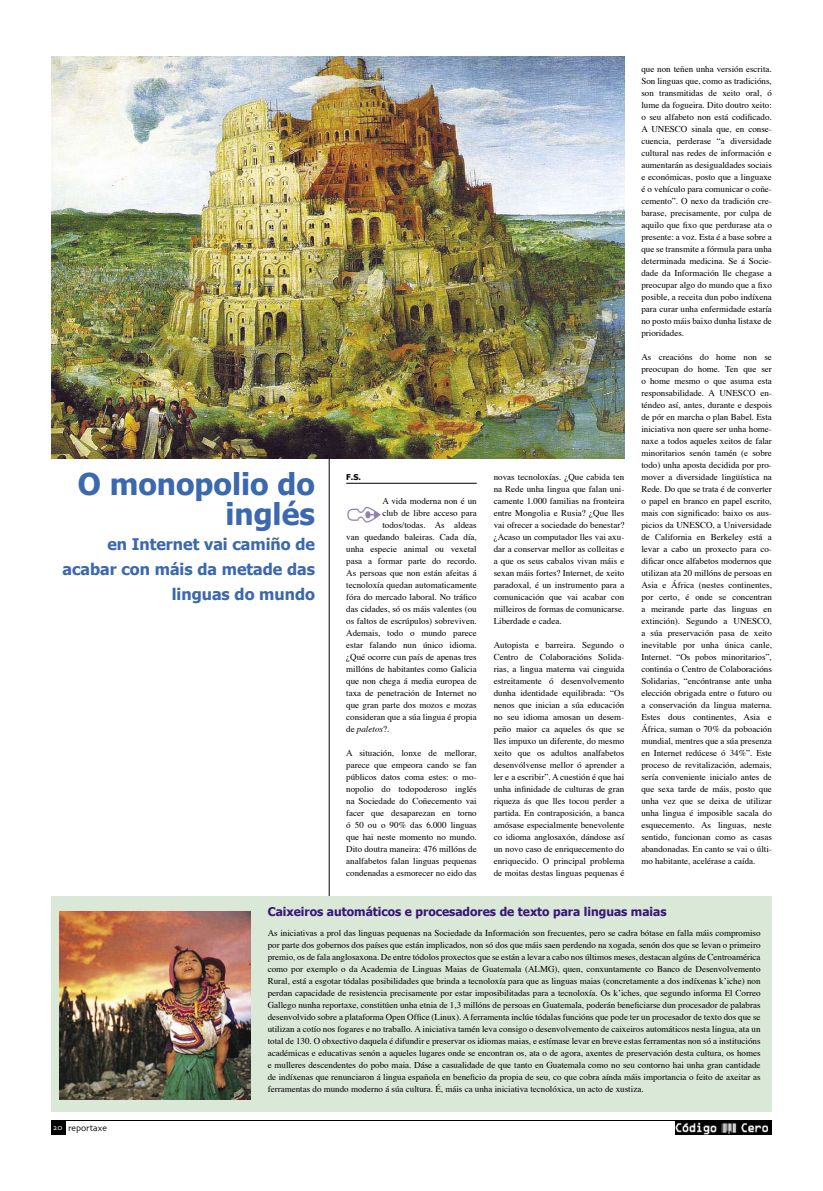
<style>
.page{position:relative;width:823px;height:1191px;background:#fff}
.page>*{position:absolute;margin:0;border:0;box-sizing:border-box;transform-origin:0 0}
.t1{font:700 30px/30px "Tahoma";color:#3c68ae;text-align:right}
.t2{font:700 16px/25px "Tahoma";color:#3c68ae;text-align:right}
.t3{font:700 12px "Tahoma";color:#381778}
.t4{font:9px/12px "Times";color:#000;text-align:justify}
.t5{font:italic 9px "Times";color:#000}
.t6{font:9px "Skia";color:#000}
.t7{font:700 8px "Tahoma";color:#000}
.t8{font:8px "Skia";color:#fff}
.s1{font-style:normal}
</style>
<div class="page">
<div style="left:51px;top:1120px;width:14px;height:14px;background:#000"></div>
<hr style="left:51px;top:1120px;width:720px;height:1px;background:#000">
<img style="left:675px;top:1121px;width:96px;height:13px">
<hr style="left:329px;top:423px;width:1px;height:688px;background:#000">
<hr style="left:346px;top:483px;width:130px;height:1px;background:#000">
<div style="left:51px;top:895px;width:720px;height:216px;background:#dae8d7"></div>
<img style="left:60px;top:911px;width:190px;height:189px">
<img style="left:51px;top:57px;width:573px;height:401px">
<h1 class="t1" style="left:78px;top:468px;width:238px">O monopolio do inglés</h1>
<h2 class="t2" style="left:62px;top:531px;width:254px">en Internet vai camiño de acabar con máis da metade das linguas do mundo</h2>
<p class="t7" style="left:346px;top:472px;width:16px">F.S.</p>
<p class="t4" style="left:382px;top:496px;width:96px">A vida moderna non é un</p>
<p class="t4" style="left:382px;top:508px;width:96px">club de libre acceso para</p>
<p class="t4" style="left:382px;top:520px;width:96px">todos/todas. As aldeas</p>
<p class="t4" style="left:346px;top:532px;width:132px">van quedando baleiras. Cada día,</p>
<p class="t4" style="left:346px;top:544px;width:132px">unha especie animal ou vexetal</p>
<p class="t4" style="left:346px;top:556px;width:132px">pasa a formar parte do recordo.</p>
<p class="t4" style="left:346px;top:568px;width:132px">As persoas que non están afeitas á</p>
<p class="t4" style="left:346px;top:580px;width:132px">tecnoloxía quedan automaticamente</p>
<p class="t4" style="left:346px;top:592px;width:132px">fóra do mercado laboral. No tráfico</p>
<p class="t4" style="left:346px;top:604px;width:132px">das cidades, só os máis valentes (ou</p>
<p class="t4" style="left:346px;top:616px;width:132px">os faltos de escrúpulos) sobreviven.</p>
<p class="t4" style="left:346px;top:628px;width:132px">Ademais, todo o mundo parece</p>
<p class="t4" style="left:346px;top:640px;width:132px">estar falando nun único idioma.</p>
<p class="t4" style="left:346px;top:652px;width:132px">¿Qué ocorre cun país de apenas tres</p>
<p class="t4" style="left:346px;top:664px;width:132px">millóns de habitantes como Galicia</p>
<p class="t4" style="left:346px;top:676px;width:132px">que non chega á media europea de</p>
<p class="t4" style="left:346px;top:688px;width:132px">taxa de penetración de Internet no</p>
<p class="t4" style="left:346px;top:700px;width:132px">que gran parte dos mozos e mozas</p>
<p class="t4" style="left:346px;top:712px;width:132px">consideran que a súa lingua é propia</p>
<p class="t5" style="left:346px;top:723px;width:44px"><span class="s1">de</span> paletos<span class="s1">?.</span></p>
<p class="t4" style="left:346px;top:748px;width:132px">A situación, lonxe de mellorar, parece que empeora cando se fan públicos datos coma estes: o mo&shy;nopolio do todopoderoso inglés na Sociedade do Coñecemento vai facer que desaparezan en torno ó 50 ou o 90% das 6.000 linguas que hai neste momento no mundo.<br>Dito doutra maneira: 476 millóns de analfabetos falan linguas pequenas condenadas a esmorecer no eido das</p>
<p class="t4" style="left:493px;top:472px;width:132px">novas tecnoloxías. ¿Que cabida ten na Rede unha lingua que falan uni&shy;camente 1.000 familias na fronteira entre Mongolia e Rusia? ¿Que lles vai ofrecer a sociedade do benestar? ¿Acaso un computador lles vai axu&shy;dar a conservar mellor as colleitas e a que os seus cabalos vivan máis e sexan máis fortes? Internet, de xeito paradoxal, é un instrumento para a comunicación que vai acabar con milleiros de formas de comunicarse.<br>Liberdade e cadea.</p>
<p class="t4" style="left:493px;top:640px;width:132px">Autopista e barreira. Segundo o Centro de Colaboracións Solida&shy;rias, a lingua materna vai cinguida estreitamente ó desenvolvemento dunha identidade equilibrada: “Os nenos que inician a súa educación no seu idioma amosan un desem&shy;peño maior ca aqueles ós que se lles impuxo un diferente, do mesmo xeito que os adultos analfabetos desenvólvense mellor ó aprender a ler e a escribir”. A cuestión é que hai unha infinidade de culturas de gran riqueza ás que lles tocou perder a partida. En contraposición, a banca amósase especialmente benevolente co idioma anglosaxón, dándose así un novo caso de enriquecemento do enriquecido. O principal problema de moitas destas linguas pequenas é</p>
<p class="t4" style="left:641px;top:64px;width:132px">que non teñen unha versión escrita.<br>Son linguas que, como as tradicións, son transmitidas de xeito oral, ó lume da fogueira. Dito doutro xeito: o seu alfabeto non está codificado.<br>A UNESCO sinala que, en conse&shy;cuencia, perderase “a diversidade cultural nas redes de información e aumentarán as desigualdades sociais e económicas, posto que a linguaxe é o vehículo para comunicar o coñe&shy;cemento”. O nexo da tradición cre&shy;barase, precisamente, por culpa de aquilo que fixo que perdurase ata o presente: a voz. Esta é a base sobre a que se transmite a fórmula para unha determinada medicina. Se á Socie&shy;dade da Información lle chegase a preocupar algo do mundo que a fixo posible, a receita dun pobo indíxena para curar unha enfermidade estaría no posto máis baixo dunha listaxe de prioridades.</p>
<p class="t4" style="left:641px;top:352px;width:132px">As creacións do home non se preocupan do home. Ten que ser o home mesmo o que asuma esta responsabilidade. A UNESCO en&shy;téndeo así, antes, durante e despois de pór en marcha o plan Babel. Esta iniciativa non quere ser unha home&shy;naxe a todos aqueles xeitos de falar minoritarios senón tamén (e sobre todo) unha aposta decidida por pro&shy;mover a diversidade lingüística na Rede. Do que se trata é de converter o papel en branco en papel escrito, mais con significado: baixo os aus&shy;picios da UNESCO, a Universidade de California en Berkeley está a levar a cabo un proxecto para co&shy;dificar once alfabetos modernos que utilizan ata 20 millóns de persoas en Asia e África (nestes continentes, por certo, é onde se concentran a meirande parte das linguas en extinción). Segundo a UNESCO, a súa preservación pasa de xeito inevitable por unha única canle, Internet. “Os pobos minoritarios”, continúa o Centro de Colaboracións Solidarias, “encóntranse ante unha elección obrigada entre o futuro ou a conservación da lingua materna.<br>Estes dous continentes, Asia e África, suman o 70% da poboación mundial, mentres que a súa presenza en Internet redúcese ó 34%”. Este proceso de revitalización, ademais, sería conveniente inicialo antes de que sexa tarde de máis, posto que unha vez que se deixa de utilizar unha lingua é imposible sacala do esquecemento. As linguas, neste sentido, funcionan como as casas abandonadas. En canto se vai o últi&shy;mo habitante, acelérase a caída.</p>
<p class="t6" style="left:68px;top:1122px;width:40px">reportaxe</p>
<p class="t8" style="left:53px;top:1122px;width:11px">20</p>
<h3 class="t3" style="left:267px;top:904px;width:400px">Caixeiros automáticos e procesadores de texto para linguas maias</h3>
<p class="t4" style="left:267px;top:928px;width:494px">As iniciativas a prol das linguas pequenas na Sociedade da Información son frecuentes, pero se cadra bótase en falla máis compromiso por parte dos gobernos dos países que están implicados, non só dos que máis saen perdendo na xogada, senón dos que se levan o primeiro premio, os de fala anglosaxona. De entre tódolos proxectos que se están a levar a cabo nos últimos meses, destacan algúns de Centroamérica como por exemplo o da Academia de Linguas Maias de Guatemala (ALMG), quen, conxuntamente co Banco de Desenvolvemento Rural, está a esgotar tódalas posibilidades que brinda a tecnoloxía para que as linguas maias (concretamente a dos indíxenas kʼiche) non perdan capacidade de resistencia precisamente por estar imposibilitadas para a tecnoloxía. Os kʼiches, que segundo informa El Correo Gallego nunha reportaxe, constitúen unha etnia de 1,3 millóns de persoas en Guatemala, poderán beneficiarse dun procesador de palabras desenvolvido sobre a plataforma Open Office (Linux). A ferramenta inclúe tódalas funcións que pode ter un procesador de texto dos que se utilizan a cotío nos fogares e no traballo. A iniciativa tamén leva consigo o desenvolvemento de caixeiros automáticos nesta lingua, ata un total de 130. O obxectivo daquela é difundir e preservar os idiomas maias, e estímase levar en breve estas ferramentas non só a institucións académicas e educativas senón a aqueles lugares onde se encontran os, ata o de agora, axentes de preservación desta cultura, os homes e mulleres descendentes do pobo maia. Dáse a casualidade de que tanto en Guatemala como no seu contorno hai unha gran cantidade de indíxenas que renunciaron á lingua española en beneficio da propia de seu, co que cobra aínda máis importancia o feito de axeitar as ferramentas do mundo moderno á súa cultura. É, máis ca unha iniciativa tecnolóxica, un acto de xustiza.</p>
</div>
